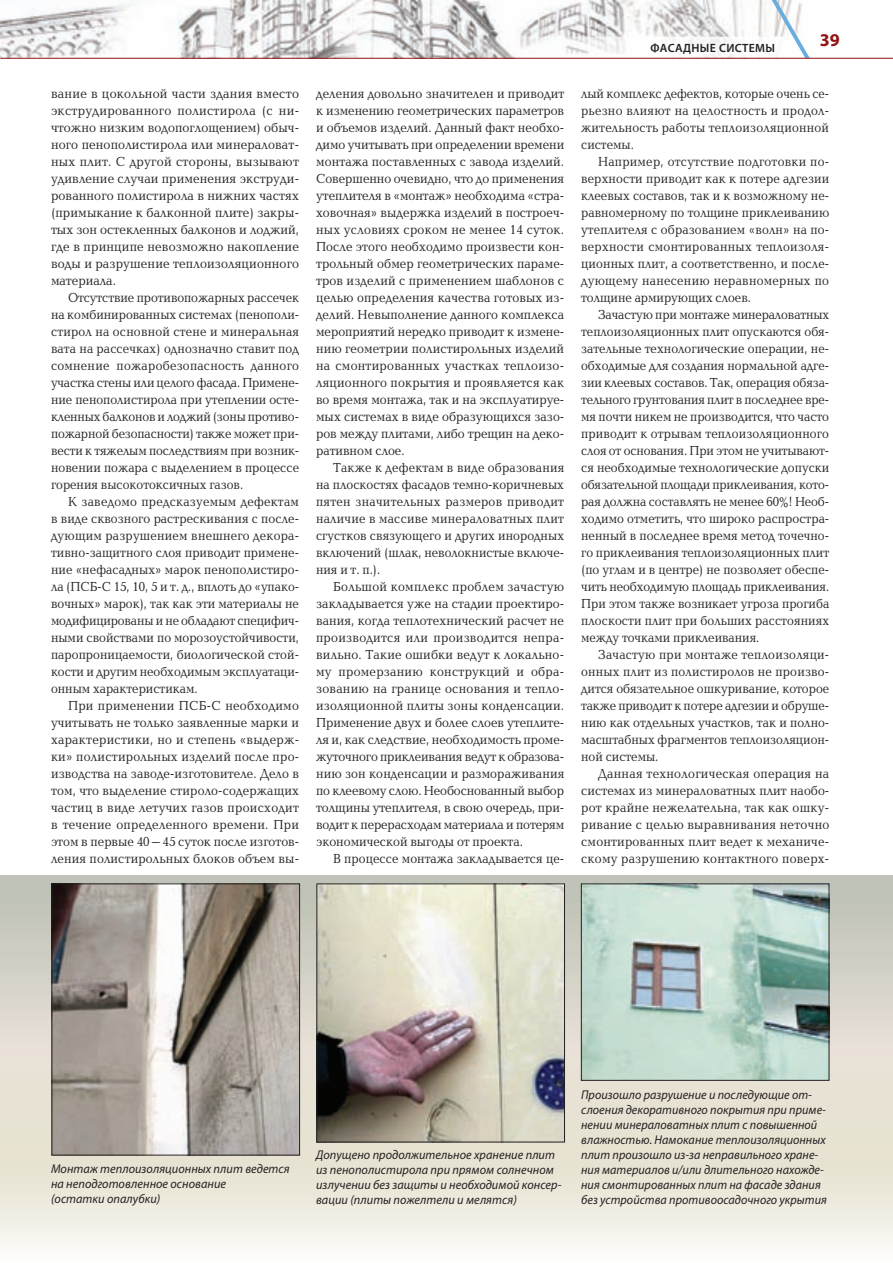
<style>
.page{position:relative;width:893px;height:1263px;background:#fff}
.page>*{position:absolute;margin:0;border:0;box-sizing:border-box;transform-origin:0 0}
.t1{font:700 18px "Myriad Pro";color:#941114}
._01PR-Text{font:13.5px/17px "Baltica C";color:#231f20;text-align:justify;scale:.9 1}
._01PR-Text-2{font:13.5px/17px "Baltica C";color:#231f20;text-align:justify;scale:.91 1}
._01PR-Text-3{font:13.5px/17px "Baltica C";color:#231f20;text-align:justify;scale:.92 1}
._08PR-FotoTable{font:italic 12.75px/15px "Myriad Pro";letter-spacing:.005em;color:#231f20;scale:.95 1}
._08PR-FotoTable-2{font:italic 12.75px/15px "Myriad Pro";letter-spacing:.005em;color:#231f20;scale:.96 1}
.t2{font:600 12px "Myriad Pro";letter-spacing:.025em;color:#231f20}
</style>
<div class="page">
<img style="left:0;top:0;width:893px;height:58px">
<img style="left:434px;top:37px;width:328px;height:21px">
<svg style="left:762px;top:0;width:48px;height:58px"></svg>
<hr style="left:1px;top:58px;width:892px;height:1px;background:#941114">
<svg style="left:0;top:876px;width:893px;height:372px;background:#e3e0d4"></svg>
<img style="left:54px;top:886px;width:244px;height:267px">
<div style="left:52px;top:884px;width:248px;height:271px;border:1px solid #231f20"></div>
<img style="left:319px;top:886px;width:244px;height:254px">
<div style="left:317px;top:884px;width:248px;height:258px;border:1px solid #231f20"></div>
<img style="left:583px;top:886px;width:244px;height:192px">
<div style="left:581px;top:884px;width:248px;height:196px;border:1px solid #231f20"></div>
<p class="_01PR-Text-3" style="left:51px;top:85px;width:271px">вание в цокольной части здания вместо экструдированного полистирола (с ни&shy;чтожно низким водопоглощением) обыч&shy;ного пенополистирола или минераловат&shy;ных плит. С другой стороны, вызывают удивление случаи применения экструди&shy;рованного полистирола в нижних частях (примыкание к балконной плите) закры&shy;тых зон остекленных балконов и лоджий, где в принципе невозможно накопление воды и разрушение теплоизоляционного материала.</p>
<p class="_01PR-Text" style="left:51px;top:290px;width:277px;text-indent:17px">Отсутствие противопожарных рассечек на комбинированных системах (пенополи&shy;стирол на основной стене и минеральная вата на рассечках) однозначно ставит под сомнение пожаробезопасность данного участка стены или целого фасада. Примене&shy;ние пенополистирола при утеплении осте&shy;кленных балконов и лоджий (зоны противо&shy;пожарной безопасности) также может при&shy;вести к тяжелым последствиям при возник&shy;новении пожара с выделением в процессе горения высокотоксичных газов.</p>
<p class="_01PR-Text" style="left:51px;top:494px;width:277px;text-indent:17px">К заведомо предсказуемым дефектам в виде сквозного растрескивания с после&shy;дующим разрушением внешнего декора&shy;тивно-защитного слоя приводит примене&shy;ние «нефасадных» марок пенополистиро&shy;ла (ПСБ-С 15, 10, 5 и т. д., вплоть до «упако&shy;вочных» марок), так как эти материалы не модифицированы и не обладают специфич&shy;ными свойствами по морозоустойчивости, паропроницаемости, биологической стой&shy;кости и другим необходимым эксплуатаци&shy;онным характеристикам.</p>
<p class="_01PR-Text-2" style="left:51px;top:698px;width:274px;text-indent:17px">При применении ПСБ-С необходимо учитывать не только заявленные марки и характеристики, но и степень «выдерж&shy;ки» полистирольных изделий после про&shy;изводства на заводе-изготовителе. Дело в том, что выделение стироло-содержащих частиц в виде летучих газов происходит в течение определенного времени. При этом в первые 40–45 суток после изготов&shy;ления полистирольных блоков объем вы-</p>
<p class="_01PR-Text-2" style="left:316px;top:85px;width:274px">деления довольно значителен и приводит к изменению геометрических параметров и объемов изделий. Данный факт необхо&shy;димо учитывать при определении времени монтажа поставленных с завода изделий.<br>Совершенно очевидно, что до применения утеплителя в «монтаж» необходима «стра&shy;ховочная» выдержка изделий в построеч&shy;ных условиях сроком не менее 14 суток.<br>После этого необходимо произвести кон&shy;трольный обмер геометрических параме&shy;тров изделий с применением шаблонов с целью определения качества готовых из&shy;делий. Невыполнение данного комплекса мероприятий нередко приводит к измене&shy;нию геометрии полистирольных изделий на смонтированных участках теплоизо&shy;ляционного покрытия и проявляется как во время монтажа, так и на эксплуатируе&shy;мых системах в виде образующихся зазо&shy;ров между плитами, либо трещин на деко&shy;ративном слое.</p>
<p class="_01PR-Text" style="left:316px;top:460px;width:277px;text-indent:17px">Также к дефектам в виде образования на плоскостях фасадов темно-коричневых пятен значительных размеров приводит наличие в массиве минераловатных плит сгустков связующего и других инородных включений (шлак, неволокнистые включе&shy;ния и т. п.).</p>
<p class="_01PR-Text-2" style="left:316px;top:579px;width:274px;text-indent:17px">Большой комплекс проблем зачастую закладывается уже на стадии проектиро&shy;вания, когда теплотехнический расчет не производится или производится непра&shy;вильно. Такие ошибки ведут к локально&shy;му промерзанию конструкций и обра&shy;зованию на границе основания и тепло&shy;изоляционной плиты зоны конденсации.<br>Применение двух и более слоев утеплите&shy;ля и, как следствие, необходимость проме&shy;жуточного приклеивания ведут к образова&shy;нию зон конденсации и размораживания по клеевому слою. Необоснованный выбор толщины утеплителя, в свою очередь, при&shy;водит к перерасходам материала и потерям экономической выгоды от проекта.</p>
<p class="_01PR-Text" style="left:333px;top:851px;width:258px">В процессе монтажа закладывается це-</p>
<p class="t2" style="left:651px;top:42px;width:126px">ФАСАДНЫЕ СИСТЕМЫ</p>
<h1 class="t1" style="left:820px;top:30px;width:21px">39</h1>
<p class="_01PR-Text" style="left:581px;top:85px;width:277px">лый комплекс дефектов, которые очень се&shy;рьезно влияют на целостность и продол&shy;жительность работы теплоизоляционной системы.</p>
<p class="_01PR-Text" style="left:581px;top:153px;width:277px;text-indent:17px">Например, отсутствие подготовки по&shy;верхности приводит как к потере адгезии клеевых составов, так и к возможному не&shy;равномерному по толщине приклеиванию утеплителя с образованием «волн» на по&shy;верхности смонтированных теплоизоля&shy;ционных плит, а соответственно, и после&shy;дующему нанесению неравномерных по толщине армирующих слоев.</p>
<p class="_01PR-Text" style="left:581px;top:307px;width:277px;text-indent:17px">Зачастую при монтаже минераловатных теплоизоляционных плит опускаются обя&shy;зательные технологические операции, не&shy;обходимые для создания нормальной адге&shy;зии клеевых составов. Так, операция обяза&shy;тельного грунтования плит в последнее вре&shy;мя почти никем не производится, что часто приводит к отрывам теплоизоляционного слоя от основания. При этом не учитывают&shy;ся необходимые технологические допуски обязательной площади приклеивания, кото&shy;рая должна составлять не менее 60%! Необ&shy;ходимо отметить, что широко распростра&shy;ненный в последнее время метод точечно&shy;го приклеивания теплоизоляционных плит (по углам и в центре) не позволяет обеспе&shy;чить необходимую площадь приклеивания.<br>При этом также возникает угроза прогиба плоскости плит при больших расстояниях между точками приклеивания.</p>
<p class="_01PR-Text" style="left:581px;top:647px;width:277px;text-indent:17px">Зачастую при монтаже теплоизоляци&shy;онных плит из полистиролов не произво&shy;дится обязательное ошкуривание, которое также приводит к потере адгезии и обруше&shy;нию как отдельных участков, так и полно&shy;масштабных фрагментов теплоизоляцион&shy;ной системы.</p>
<p class="_01PR-Text-2" style="left:581px;top:766px;width:274px;text-indent:17px">Данная технологическая операция на системах из минераловатных плит наобо&shy;рот крайне нежелательна, так как ошку&shy;ривание с целью выравнивания неточно смонтированных плит ведет к механиче&shy;скому разрушению контактного поверх-</p>
<p class="_08PR-FotoTable-2" style="left:51px;top:1162px;width:250px">Монтаж теплоизоляционных плит ведется на неподготовленное основание</p>
<p class="_08PR-FotoTable-2" style="left:51px;top:1192px;width:115px">(остатки опалубки)</p>
<p class="_08PR-FotoTable-2" style="left:316px;top:1147px;width:257px">Допущено продолжительное хранение плит из пенополистирола при прямом солнечном излучении без защиты и необходимой консер&shy;вации (плиты пожелтели и мелятся)</p>
<p class="_08PR-FotoTable" style="left:581px;top:1088px;width:260px">Произошло разрушение и последующие от&shy;слоения декоративного покрытия при приме&shy;нении минераловатных плит с повышенной влажностью. Намокание теплоизоляционных плит произошло из-за неправильного хране&shy;ния материалов и/или длительного нахожде&shy;ния смонтированных плит на фасаде здания без устройства противоосадочного укрытия</p>
</div>
